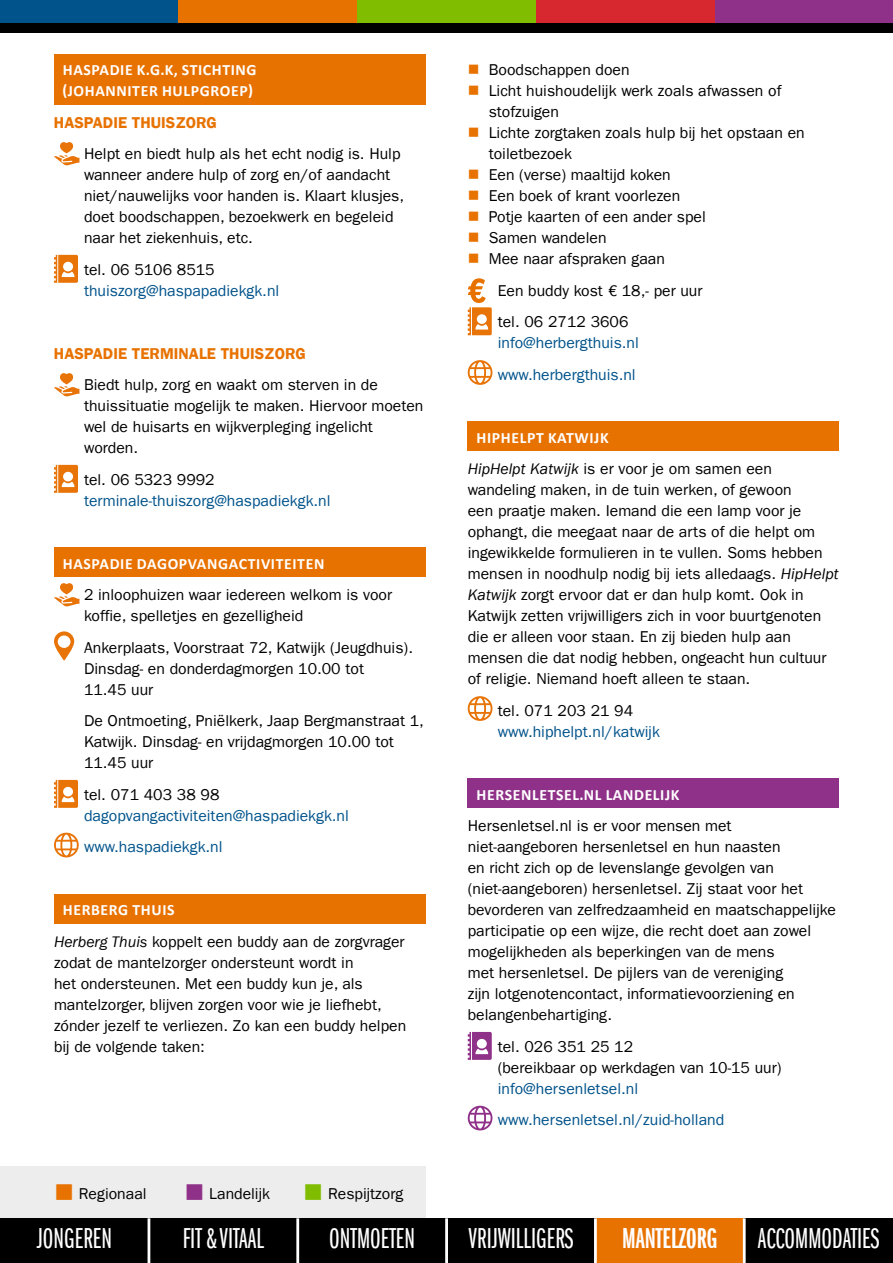
<style>
.page{position:relative;width:893px;height:1263px;background:#fff}
.page>*{position:absolute;margin:0;border:0;box-sizing:border-box;transform-origin:0 0}
.t1{font:29.7px "Franklin Gothic LT Book X Cmpr";color:#fff}
.t2{font:29.7px "Franklin Gothic LT Demi X Cmpr";color:#fff}
.t3{font:15.75px/21px "Franklin Gothic LT";color:#000}
.t4{font:15.75px/31.5px "Franklin Gothic LT";color:#00538b}
.t5{font:700 15.75px/21px "Calibri";letter-spacing:.04em;color:#fff}
.t6{font:600 15.75px "Franklin Gothic LT";color:#e87200}
.s1{font-style:italic}
.s2{color:#e87200}
.s3{color:#903189}
.s4{color:#80bc00}
</style>
<div class="page">
<div style="left:0;top:1166px;width:425px;height:52px;background:#ededed"></div>
<svg style="left:0;top:0;width:893px;height:33px;background:#64422c"></svg>
<div style="left:0;top:1218px;width:149px;height:45px;background:#000"></div>
<div style="left:298px;top:1218px;width:149px;height:45px;background:#000"></div>
<div style="left:595px;top:1218px;width:149px;height:45px;background:#e87200"></div>
<div style="left:149px;top:1218px;width:149px;height:45px;background:#000"></div>
<div style="left:447px;top:1218px;width:148px;height:45px;background:#000"></div>
<div style="left:744px;top:1218px;width:149px;height:45px;background:#000"></div>
<hr style="left:148px;top:1218px;width:2px;height:45px;background:#fff">
<hr style="left:296px;top:1218px;width:3px;height:45px;background:#fff">
<hr style="left:445px;top:1218px;width:3px;height:45px;background:#fff">
<hr style="left:594px;top:1218px;width:3px;height:45px;background:#fff">
<hr style="left:743px;top:1218px;width:3px;height:45px;background:#fff">
<div style="left:54px;top:54px;width:371px;height:50px;background:#e87200"></div>
<div style="left:54px;top:548px;width:371px;height:29px;background:#e87200"></div>
<div style="left:54px;top:894px;width:371px;height:29px;background:#e87200"></div>
<svg style="left:54px;top:142px;width:25px;height:24px"></svg>
<svg style="left:54px;top:255px;width:24px;height:28px"></svg>
<svg style="left:54px;top:373px;width:25px;height:24px"></svg>
<svg style="left:54px;top:465px;width:24px;height:28px"></svg>
<svg style="left:54px;top:583px;width:25px;height:24px"></svg>
<svg style="left:54px;top:631px;width:20px;height:30px"></svg>
<svg style="left:54px;top:780px;width:24px;height:28px"></svg>
<svg style="left:54px;top:833px;width:25px;height:24px"></svg>
<div style="left:468px;top:422px;width:371px;height:29px;background:#e87200"></div>
<div style="left:468px;top:779px;width:371px;height:29px;background:#903189"></div>
<svg style="left:468px;top:278px;width:24px;height:57px"></svg>
<svg style="left:468px;top:360px;width:24px;height:25px"></svg>
<svg style="left:468px;top:696px;width:24px;height:25px"></svg>
<svg style="left:468px;top:1032px;width:24px;height:28px"></svg>
<svg style="left:468px;top:1106px;width:24px;height:24px"></svg>
<p class="t5" style="left:62px;top:59px;width:196px">HASPADIE K.G.K, STICHTING (JOHANNITER HULPGROEP)</p>
<p class="t6" style="left:54px;top:113px;width:165px">HASPADIE THUISZORG</p>
<p class="t3" style="left:84px;top:143px;width:322px">Helpt en biedt hulp als het echt nodig is. Hulp wanneer andere hulp of zorg en/of aandacht niet/nauwelijks voor handen is. Klaart klusjes, doet boodschappen, bezoekwerk en begeleid naar het ziekenhuis, etc.</p>
<p class="t3" style="left:84px;top:259px;width:132px">tel. 06 5106 8515</p>
<p class="t4" style="left:84px;top:275px;width:197px">thuiszorg@haspapadiekgk.nl</p>
<p class="t6" style="left:54px;top:344px;width:253px">HASPADIE TERMINALE THUISZORG</p>
<p class="t3" style="left:84px;top:374px;width:341px">Biedt hulp, zorg en waakt om sterven in de thuissituatie mogelijk te maken. Hiervoor moeten wel de huisarts en wijkverpleging ingelicht worden.</p>
<p class="t3" style="left:84px;top:469px;width:132px">tel. 06 5323 9992</p>
<p class="t4" style="left:84px;top:485px;width:248px">terminale-thuiszorg@haspadiekgk.nl</p>
<p class="t5" style="left:63px;top:552px;width:263px">HASPADIE DAGOPVANGACTIVITEITEN</p>
<p class="t3" style="left:84px;top:584px;width:310px">2 inloophuizen waar iedereen welkom is voor koffie, spelletjes en gezelligheid</p>
<p class="t3" style="left:84px;top:637px;width:331px">Ankerplaats, Voorstraat 72, Katwijk (Jeugdhuis).<br>Dinsdag- en donderdagmorgen 10.00 tot<br>11.45 uur</p>
<p class="t3" style="left:84px;top:710px;width:341px">De Ontmoeting, Pniëlkerk, Jaap Bergmanstraat 1,<br>Katwijk. Dinsdag- en vrijdagmorgen 10.00 tot<br>11.45 uur</p>
<p class="t3" style="left:84px;top:784px;width:137px">tel. 071 403 38 98</p>
<p class="t4" style="left:84px;top:800px;width:266px">dagopvangactiviteiten@haspadiekgk.nl www.haspadiekgk.nl</p>
<p class="t5" style="left:63px;top:899px;width:113px">HERBERG THUIS</p>
<p class="t3" style="left:54px;top:931px;width:354px"><span class="s1">Herberg Thuis</span> koppelt een buddy aan de zorgvrager zodat de mantelzorger ondersteunt wordt in<br>het ondersteunen. Met een buddy kun je, als mantelzorger, blijven zorgen voor wie je liefhebt, zónder jezelf te verliezen. Zo kan een buddy helpen bij de volgende taken:</p>
<p class="t3" style="left:54px;top:1183px;width:94px"><span class="s2">■</span> Regionaal</p>
<p class="t3" style="left:184px;top:1183px;width:220px"><span class="s3">■</span> Landelijk <span class="s4">■</span> Respijtzorg</p>
<p class="t3" style="left:468px;top:59px;width:163px"><span class="s2">■</span> Boodschappen doen</p>
<p class="t3" style="left:489px;top:80px;width:294px;text-indent:-21px"><span class="s2">■</span> Licht huishoudelijk werk zoals afwassen of stofzuigen</p>
<p class="t3" style="left:489px;top:122px;width:317px;text-indent:-21px"><span class="s2">■</span> Lichte zorgtaken zoals hulp bij het opstaan en toiletbezoek</p>
<p class="t3" style="left:468px;top:164px;width:204px"><span class="s2">■</span> Een (verse) maaltijd koken</p>
<p class="t3" style="left:468px;top:185px;width:214px"><span class="s2">■</span> Een boek of krant voorlezen</p>
<p class="t3" style="left:468px;top:206px;width:240px"><span class="s2">■</span> Potje kaarten of een ander spel</p>
<p class="t3" style="left:468px;top:227px;width:140px"><span class="s2">■</span> Samen wandelen</p>
<p class="t3" style="left:498px;top:243px;width:206px;line-height:31.5px;text-indent:-30px"><span class="s2">■</span> Mee naar afspraken gaan<br>Een buddy kost € 18,- per uur tel. 06 2712 3606</p>
<p class="t4" style="left:498px;top:327px;width:143px">info@herbergthuis.nl www.herbergthuis.nl</p>
<p class="t5" style="left:477px;top:426px;width:134px">HIPHELPT KATWIJK</p>
<p class="t3" style="left:468px;top:458px;width:372px"><span class="s1">HipHelpt Katwijk</span> is er voor je om samen een wandeling maken, in de tuin werken, of gewoon<br>een praatje maken. Iemand die een lamp voor je ophangt, die meegaat naar de arts of die helpt om ingewikkelde formulieren in te vullen. Soms hebben mensen in noodhulp nodig bij iets alledaags. <span class="s1">HipHelpt Katwijk</span> zorgt ervoor dat er dan hulp komt. Ook in Katwijk zetten vrijwilligers zich in voor buurtgenoten die er alleen voor staan. En zij bieden hulp aan mensen die dat nodig hebben, ongeacht hun cultuur of religie. Niemand hoeft alleen te staan.</p>
<p class="t3" style="left:498px;top:700px;width:137px">tel. 071 203 21 94</p>
<p class="t4" style="left:498px;top:716px;width:164px">www.hiphelpt.nl/katwijk</p>
<p class="t5" style="left:477px;top:783px;width:204px">HERSENLETSEL.NL LANDELIJK</p>
<p class="t3" style="left:468px;top:815px;width:370px">Hersenletsel.nl is er voor mensen met niet-aangeboren hersenletsel en hun naasten<br>en richt zich op de levenslange gevolgen van (niet-aangeboren) hersenletsel. Zij staat voor het bevorderen van zelfredzaamheid en maatschappelijke participatie op een wijze, die recht doet aan zowel mogelijkheden als beperkingen van de mens<br>met hersenletsel. De pijlers van de vereniging<br>zijn lotgenotencontact, informatievoorziening en belangenbehartiging.</p>
<p class="t3" style="left:498px;top:1036px;width:285px">tel. 026 351 25 12<br>(bereikbaar op werkdagen van 10-15 uur)</p>
<p class="t4" style="left:498px;top:1073px;width:228px">info@hersenletsel.nl www.hersenletsel.nl/zuid-holland</p>
<h1 class="t1" style="left:37px;top:1223px;width:77px">JONGEREN</h1>
<h1 class="t1" style="left:183px;top:1223px;width:83px">FIT &amp; VITAAL</h1>
<h1 class="t1" style="left:329px;top:1223px;width:87px">ONTMOETEN</h1>
<h1 class="t1" style="left:468px;top:1223px;width:107px">VRIJWILLIGERS</h1>
<h1 class="t2" style="left:622px;top:1222px;width:97px">MANTELZORG</h1>
<h1 class="t1" style="left:758px;top:1223px;width:123px">ACCOMMODATIES</h1>
</div>
